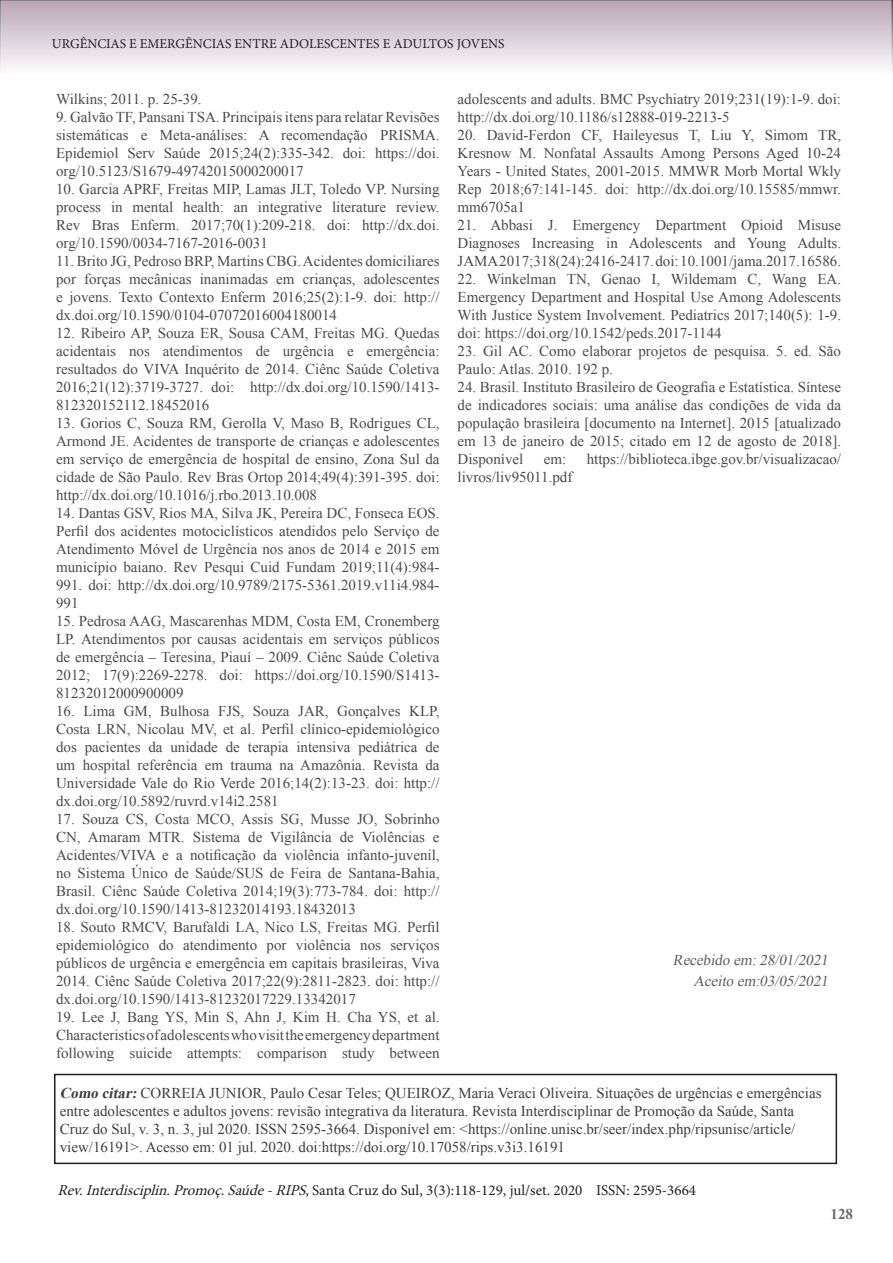
<style>
.page{position:relative;width:893px;height:1263px;background:#fff}
.page>*{position:absolute;margin:0;border:0;box-sizing:border-box;transform-origin:0 0}
.t1{font:15px/18px "Times New Roman";color:#494a4b;text-align:justify}
.t2{font:15px/18px "Times New Roman";color:#3e3e3f}
.t3{font:15px "Minion Pro";color:#231f20}
.t4{font:italic 15px "Times New Roman";color:#5f5f62}
.t5{font:700 15px "Times New Roman";color:#6c6d70}
.t6{font:13.5px "Minion Pro";color:#231f20}
.s1{font-weight:700;font-style:italic}
.s2{font-style:italic}
</style>
<div class="page">
<svg style="left:0;top:0;width:893px;height:72px;background:#d8cdd7"></svg>
<div style="left:54px;top:1074px;width:783px;height:90px;border:2px solid #231f20"></div>
<p class="t6" style="left:52px;top:35px;width:454px">URGÊNCIAS E EMERGÊNCIAS ENTRE ADOLESCENTES E ADULTOS JOVENS</p>
<p class="t1" style="left:56px;top:90px;width:147px">Wilkins; 2011. p. 25-39.</p>
<p class="t1" style="left:56px;top:108px;width:385px">9. Galvão TF, Pansani TSA. Principais itens para relatar Revisões sistemáticas e Meta-análises: A recomendação PRISMA.<br>Epidemiol Serv Saúde 2015;24(2):335-342. doi: https://doi. org/10.5123/S1679-49742015000200017</p>
<p class="t1" style="left:56px;top:180px;width:385px">10. Garcia APRF, Freitas MIP, Lamas JLT, Toledo VP. Nursing process in mental health: an integrative literature review.<br>Rev Bras Enferm. 2017;70(1):209-218. doi: http://dx.doi. org/10.1590/0034-7167-2016-0031</p>
<p class="t1" style="left:56px;top:252px;width:385px">11. Brito JG, Pedroso BRP, Martins CBG. Acidentes domiciliares por forças mecânicas inanimadas em crianças, adolescentes e jovens. Texto Contexto Enferm 2016;25(2):1-9. doi: http:// dx.doi.org/10.1590/0104-07072016004180014</p>
<p class="t1" style="left:56px;top:324px;width:385px">12. Ribeiro AP, Souza ER, Sousa CAM, Freitas MG. Quedas acidentais nos atendimentos de urgência e emergência: resultados do VIVA Inquérito de 2014. Ciênc Saúde Coletiva 2016;21(12):3719-3727. doi: http://dx.doi.org/10.1590/1413- 812320152112.18452016</p>
<p class="t1" style="left:56px;top:414px;width:385px">13. Gorios C, Souza RM, Gerolla V, Maso B, Rodrigues CL, Armond JE. Acidentes de transporte de crianças e adolescentes em serviço de emergência de hospital de ensino, Zona Sul da cidade de São Paulo. Rev Bras Ortop 2014;49(4):391-395. doi: http://dx.doi.org/10.1016/j.rbo.2013.10.008</p>
<p class="t1" style="left:56px;top:504px;width:385px">14. Dantas GSV, Rios MA, Silva JK, Pereira DC, Fonseca EOS.<br>Perfil dos acidentes motociclísticos atendidos pelo Serviço de Atendimento Móvel de Urgência nos anos de 2014 e 2015 em município baiano. Rev Pesqui Cuid Fundam 2019;11(4):984- 991. doi: http://dx.doi.org/10.9789/2175-5361.2019.v11i4.984- 991</p>
<p class="t1" style="left:56px;top:612px;width:385px">15. Pedrosa AAG, Mascarenhas MDM, Costa EM, Cronemberg LP. Atendimentos por causas acidentais em serviços públicos de emergência – Teresina, Piauí – 2009. Ciênc Saúde Coletiva 2012; 17(9):2269-2278. doi: https://doi.org/10.1590/S1413- 81232012000900009</p>
<p class="t1" style="left:56px;top:702px;width:385px">16. Lima GM, Bulhosa FJS, Souza JAR, Gonçalves KLP, Costa LRN, Nicolau MV, et al. Perfil clínico-epidemiológico dos pacientes da unidade de terapia intensiva pediátrica de um hospital referência em trauma na Amazônia. Revista da Universidade Vale do Rio Verde 2016;14(2):13-23. doi: http:// dx.doi.org/10.5892/ruvrd.v14i2.2581</p>
<p class="t1" style="left:56px;top:810px;width:385px">17. Souza CS, Costa MCO, Assis SG, Musse JO, Sobrinho CN, Amaram MTR. Sistema de Vigilância de Violências e Acidentes/VIVA e a notificação da violência infanto-juvenil, no Sistema Único de Saúde/SUS de Feira de Santana-Bahia, Brasil. Ciênc Saúde Coletiva 2014;19(3):773-784. doi: http:// dx.doi.org/10.1590/1413-81232014193.18432013</p>
<p class="t1" style="left:56px;top:918px;width:385px">18. Souto RMCV, Barufaldi LA, Nico LS, Freitas MG. Perfil epidemiológico do atendimento por violência nos serviços públicos de urgência e emergência em capitais brasileiras, Viva 2014. Ciênc Saúde Coletiva 2017;22(9):2811-2823. doi: http:// dx.doi.org/10.1590/1413-81232017229.13342017</p>
<p class="t1" style="left:56px;top:1008px;width:385px">19. Lee J, Bang YS, Min S, Ahn J, Kim H. Cha YS, et al.<br>Characteristics of adolescents who visit the emergency department following suicide attempts: comparison study between</p>
<p class="t1" style="left:458px;top:90px;width:385px">adolescents and adults. BMC Psychiatry 2019;231(19):1-9. doi: http://dx.doi.org/10.1186/s12888-019-2213-5</p>
<p class="t1" style="left:458px;top:126px;width:385px">20. David-Ferdon CF, Haileyesus T, Liu Y, Simom TR, Kresnow M. Nonfatal Assaults Among Persons Aged 10-24<br>Years - United States, 2001-2015. MMWR Morb Mortal Wkly Rep 2018;67:141-145. doi: http://dx.doi.org/10.15585/mmwr. mm6705a1</p>
<p class="t1" style="left:458px;top:216px;width:385px">21. Abbasi J. Emergency Department Opioid Misuse Diagnoses Increasing in Adolescents and Young Adults.<br>JAMA2017;318(24):2416-2417. doi: 10.1001/jama.2017.16586.</p>
<p class="t1" style="left:458px;top:270px;width:385px">22. Winkelman TN, Genao I, Wildemam C, Wang EA.<br>Emergency Department and Hospital Use Among Adolescents With Justice System Involvement. Pediatrics 2017;140(5): 1-9. doi: https://doi.org/10.1542/peds.2017-1144</p>
<p class="t1" style="left:458px;top:342px;width:385px">23. Gil AC. Como elaborar projetos de pesquisa. 5. ed. São<br>Paulo: Atlas. 2010. 192 p.</p>
<p class="t1" style="left:458px;top:378px;width:385px">24. Brasil. Instituto Brasileiro de Geografia e Estatística. Síntese de indicadores sociais: uma análise das condições de vida da população brasileira [documento na Internet]. 2015 [atualizado em 13 de janeiro de 2015; citado em 12 de agosto de 2018].<br>Disponível</p>
<p class="t1" style="left:544px;top:450px;width:24px">em:</p>
<p class="t1" style="left:587px;top:450px;width:256px">https://biblioteca.ibge.gov.br/visualizacao/</p>
<p class="t1" style="left:458px;top:468px;width:116px">livros/liv95011.pdf</p>
<p class="t4" style="left:673px;top:950px;width:160px">Recebido em:28/01/2021</p>
<p class="t4" style="left:693px;top:971px;width:140px">Aceito em:03/05/2021</p>
<p class="t2" style="left:60px;top:1084px;width:763px"><span class="s1">Como citar:</span>CORREIA JUNIOR, Paulo Cesar Teles; QUEIROZ, Maria Veraci Oliveira. Situações de urgências e emergências entre adolescentes e adultos jovens: revisão integrativa da literatura. Revista Interdisciplinar de Promoção da Saúde, Santa Cruz do Sul, v. 3, n. 3, jul 2020. ISSN 2595-3664. Disponível em: &lt;https://online.unisc.br/seer/index.php/ripsunisc/article/ view/16191&gt;. Acesso em: 01 jul. 2020. doi:https://doi.org/10.17058/rips.v3i3.16191</p>
<p class="t3" style="left:57px;top:1180px;width:640px"><span class="s2">Rev.Interdisciplin.Promoç.Saúde-RIPS</span>, Santa Cruz do Sul, 3(3):118-129, jul/set. 2020 ISSN: 2595-3664</p>
<p class="t5" style="left:831px;top:1204px;width:24px">128</p>
</div>
